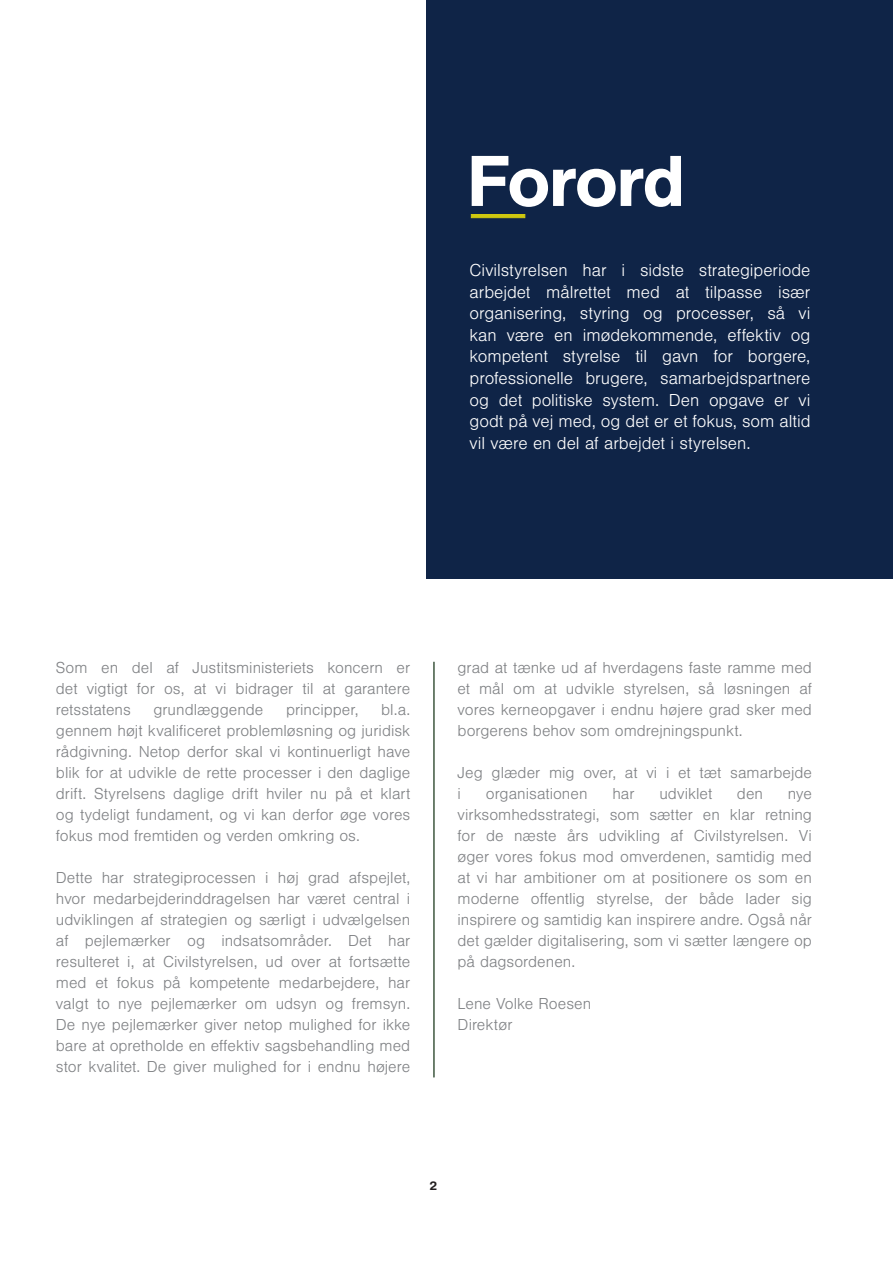
<style>
.page{position:relative;width:893px;height:1263px;background:#fff}
.page>*{position:absolute;margin:0;border:0;box-sizing:border-box;transform-origin:0 0}
.t1{font:700 75px "Nimbus San";letter-spacing:-.035em;color:#fff}
.t2{font:300 18px/21.6px "Nimbus San";letter-spacing:-.005em;color:#fff;text-align:justify}
.t3{font:300 16.5px/21px "Nimbus San";color:#808285;text-align:justify}
.t4{font:700 12px "Pragmatica";color:#231f20}
</style>
<div class="page">
<div style="left:426px;top:0;width:467px;height:579px;background:#0f2447"></div>
<hr style="left:434px;top:662px;width:1px;height:415px;background:#3d563e">
<div style="left:471px;top:214px;width:54px;height:4px;background:#cfc80f;border:1px solid #fff101"></div>
<h1 class="t1" style="left:466px;top:139px;width:221px">Forord</h1>
<p class="t2" style="left:470px;top:260px;width:342px">Civilstyrelsen har i sidste strategiperiode arbejdet målrettet med at tilpasse især organisering, styring og processer, så vi kan være en imødekommende, effektiv og kompetent styrelse til gavn for borgere, professionelle brugere, samarbejdspartnere og det politiske system. Den opgave er vi godt på vej med, og det er et fokus, som altid vil være en del af arbejdet i styrelsen.</p>
<p class="t3" style="left:56px;top:657px;width:356px">Som en del af Justitsministeriets koncern er det vigtigt for os, at vi bidrager til at garantere retsstatens</p>
<p class="t3" style="left:56px;top:699px;width:356px;text-indent:325px">bl.a. gennem højt kvalificeret problemløsning og juridisk rådgivning. Netop derfor skal vi kontinuerligt have blik for at udvikle de rette processer i den daglige drift. Styrelsens daglige drift hviler nu på et klart og tydeligt fundament, og vi kan derfor øge vores fokus mod fremtiden og verden omkring os.</p>
<p class="t3" style="left:56px;top:867px;width:356px">Dette har strategiprocessen i høj grad afspejlet, hvor medarbejderinddragelsen har været central i udviklingen af strategien og særligt i udvælgelsen af pejlemærker og indsatsområder. Det har resulteret i, at Civilstyrelsen, ud over at fortsætte med et fokus på kompetente medarbejdere, har valgt to nye pejlemærker om udsyn og fremsyn.<br>De nye pejlemærker giver netop mulighed for ikke bare at opretholde en effektiv sagsbehandling med stor kvalitet. De giver mulighed for i endnu højere</p>
<p class="t3" style="left:153px;top:699px;width:111px">grundlæggende</p>
<p class="t3" style="left:286px;top:699px;width:74px">principper,</p>
<p class="t3" style="left:458px;top:657px;width:356px">grad at tænke ud af hverdagens faste ramme med et mål om at udvikle styrelsen, så løsningen af vores kerneopgaver i endnu højere grad sker med borgerens behov som omdrejningspunkt.</p>
<p class="t3" style="left:458px;top:762px;width:356px">Jeg glæder mig over, at vi i et tæt samarbejde i</p>
<p class="t3" style="left:486px;top:783px;width:103px">organisationen</p>
<p class="t3" style="left:612px;top:783px;width:24px">har</p>
<p class="t3" style="left:659px;top:783px;width:54px">udviklet</p>
<p class="t3" style="left:737px;top:783px;width:28px">den</p>
<p class="t3" style="left:458px;top:783px;width:356px;text-indent:330px">nye virksomhedsstrategi, som sætter en klar retning for de næste års udvikling af Civilstyrelsen. Vi øger vores fokus mod omverdenen, samtidig med at vi har ambitioner om at positionere os som en moderne offentlig styrelse, der både lader sig inspirere og samtidig kan inspirere andre. Også når det gælder digitalisering, som vi sætter længere op på dagsordenen.</p>
<p class="t3" style="left:458px;top:993px;width:135px">Lene Volke Roesen<br>Direktør</p>
<p class="t4" style="left:430px;top:1178px;width:9px">2</p>
</div>
